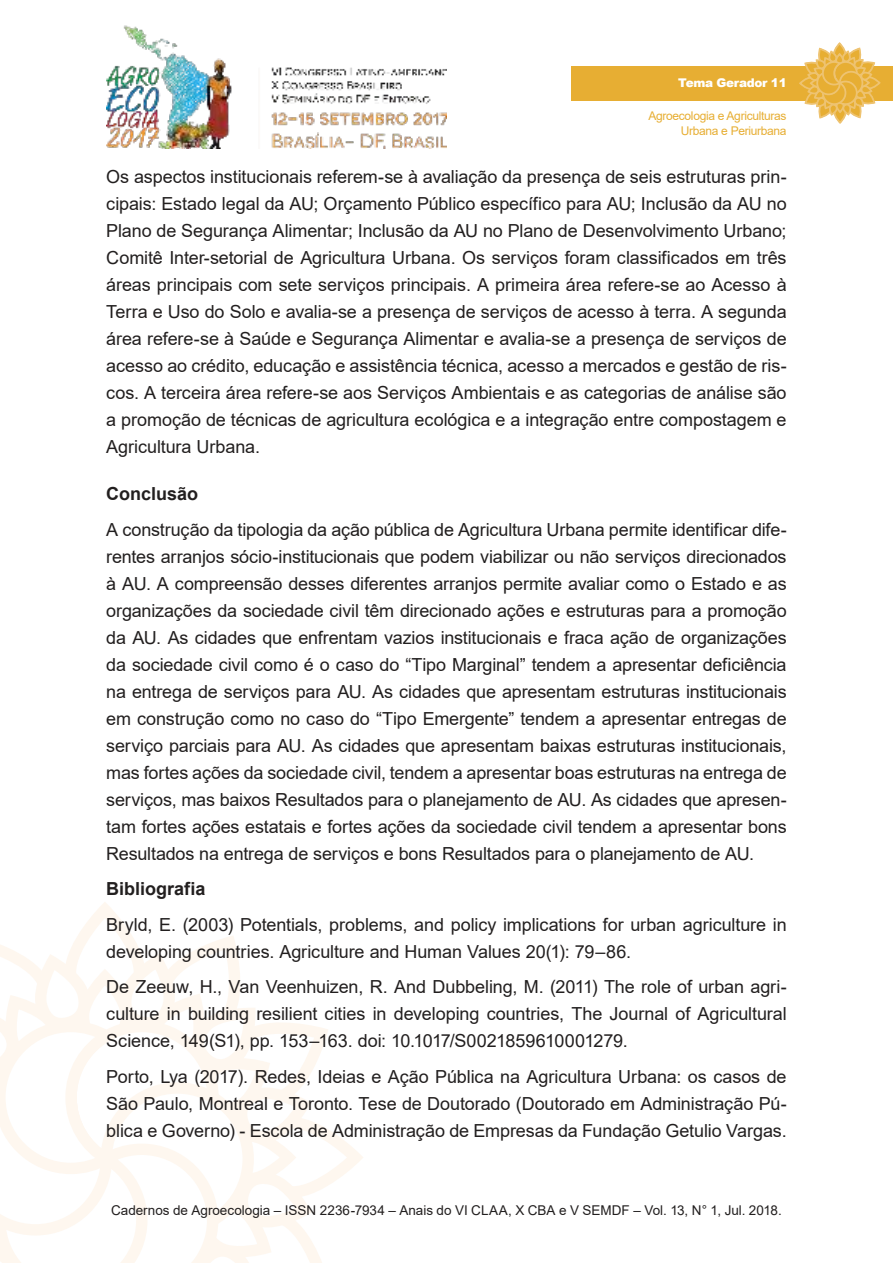
<style>
.page{position:relative;width:893px;height:1263px;background:#fff}
.page>*{position:absolute;margin:0;border:0;box-sizing:border-box;transform-origin:0 0}
.t1{font:18px/27px "Arial";letter-spacing:-.005em;color:#221f1f;text-align:justify}
.t2{font:700 18px "Arial";color:#221f1f}
.t3{font:13.5px "Arial";color:#221f1f}
.t4{font:12px/14.4px "Arial";letter-spacing:-.025em;color:#e7ae33;text-align:right}
.t5{font:900 12px "Arial";letter-spacing:-.025em;color:#fff}
</style>
<div class="page">
<img style="left:106px;top:25px;width:340px;height:124px">
<svg style="left:0;top:910px;width:363px;height:353px"></svg>
<div style="left:571px;top:66px;width:322px;height:34px;background:#e7ae33"></div>
<svg style="left:798px;top:43px;width:83px;height:81px"></svg>
<p class="t5" style="left:678px;top:76px;width:110px">Tema Gerador 11</p>
<p class="t4" style="left:648px;top:110px;width:140px">Agroecologia e Agriculturas<br>Urbana e Periurbana</p>
<p class="t1" style="left:106px;top:165px;width:682px">Os aspectos institucionais referem-se à avaliação da presença de seis estruturas prin&shy;cipais: Estado legal da AU; Orçamento Público específico para AU; Inclusão da AU no Plano de Segurança Alimentar; Inclusão da AU no Plano de Desenvolvimento Urbano; Comitê Inter-setorial de Agricultura Urbana. Os serviços foram classificados em três áreas principais com sete serviços principais. A primeira área refere-se ao Acesso à Terra e Uso do Solo e avalia-se a presença de serviços de acesso à terra. A segunda área refere-se à Saúde e Segurança Alimentar e avalia-se a presença de serviços de acesso ao crédito, educação e assistência técnica, acesso a mercados e gestão de ris&shy;cos. A terceira área refere-se aos Serviços Ambientais e as categorias de análise são a promoção de técnicas de agricultura ecológica e a integração entre compostagem e Agricultura Urbana.</p>
<p class="t2" style="left:106px;top:487px;width:93px">Conclusão</p>
<p class="t1" style="left:106px;top:518px;width:682px">A construção da tipologia da ação pública de Agricultura Urbana permite identificar dife&shy;rentes arranjos sócio-institucionais que podem viabilizar ou não serviços direcionados à AU. A compreensão desses diferentes arranjos permite avaliar como o Estado e as organizações da sociedade civil têm direcionado ações e estruturas para a promoção da AU. As cidades que enfrentam vazios institucionais e fraca ação de organizações da sociedade civil como é o caso do “Tipo Marginal” tendem a apresentar deficiência na entrega de serviços para AU. As cidades que apresentam estruturas institucionais em construção como no caso do “Tipo Emergente” tendem a apresentar entregas de serviço parciais para AU. As cidades que apresentam baixas estruturas institucionais, mas fortes ações da sociedade civil, tendem a apresentar boas estruturas na entrega de serviços, mas baixos Resultados para o planejamento de AU. As cidades que apresen&shy;tam fortes ações estatais e fortes ações da sociedade civil tendem a apresentar bons Resultados na entrega de serviços e bons Resultados para o planejamento de AU.</p>
<p class="t2" style="left:106px;top:882px;width:101px">Bibliografia</p>
<p class="t1" style="left:106px;top:913px;width:682px">Bryld, E. (2003) Potentials, problems, and policy implications for urban agriculture in developing countries. Agriculture and Human Values 20(1): 79–86.</p>
<p class="t1" style="left:106px;top:975px;width:682px">De Zeeuw, H., Van Veenhuizen, R. And Dubbeling, M. (2011) The role of urban agri&shy;culture in building resilient cities in developing countries, The Journal of Agricultural Science, 149(S1), pp. 153–163. doi: 10.1017/S0021859610001279.</p>
<p class="t1" style="left:106px;top:1065px;width:682px">Porto, Lya (2017). Redes, Ideias e Ação Pública na Agricultura Urbana: os casos de São Paulo, Montreal e Toronto. Tese de Doutorado (Doutorado em Administração Pú&shy;blica e Governo) - Escola de Administração de Empresas da Fundação Getulio Vargas.</p>
<p class="t3" style="left:111px;top:1205px;width:672px">Cadernos de Agroecologia – ISSN 2236-7934 – Anais do VI CLAA, X CBA e V SEMDF – Vol. 13, N° 1, Jul. 2018.</p>
</div>
